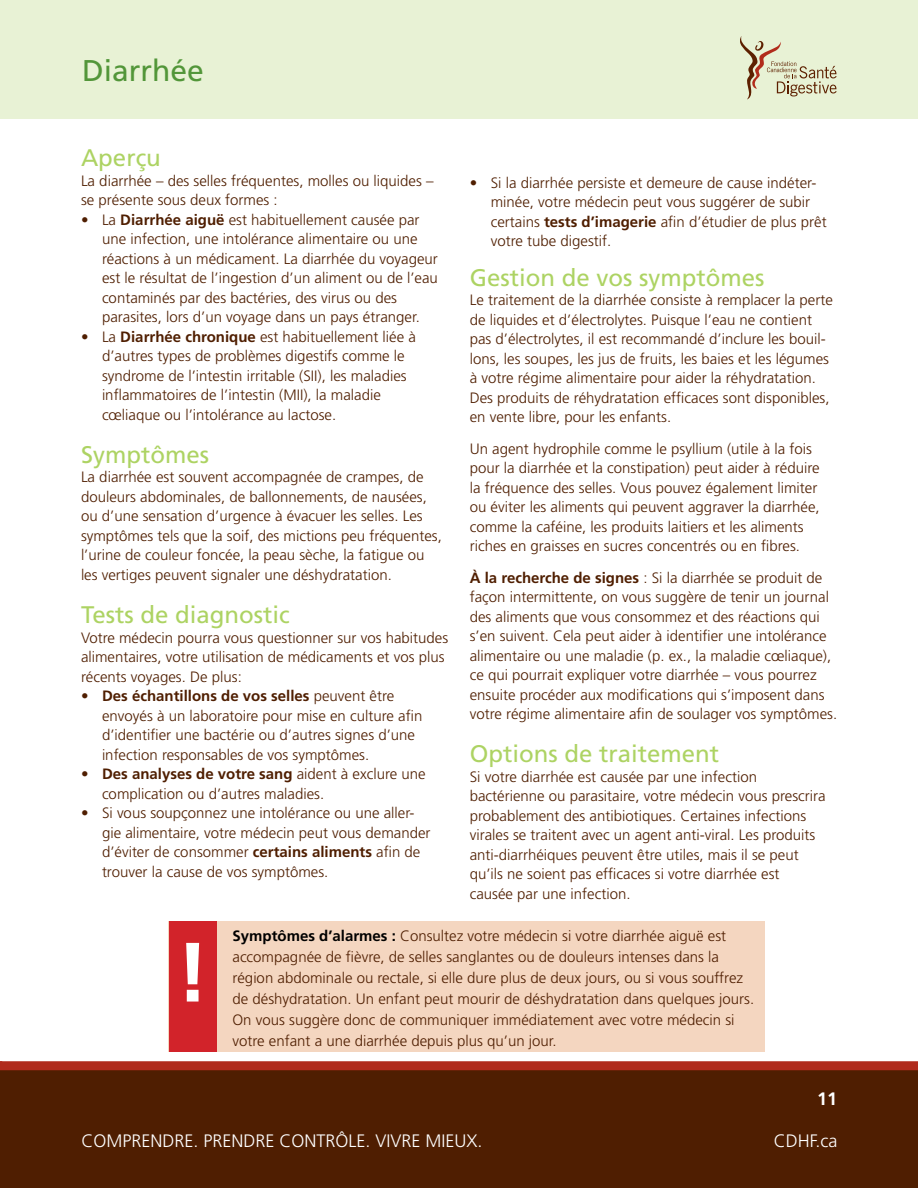
<style>
.page{position:relative;width:918px;height:1188px;background:#fff}
.page>*{position:absolute;margin:0;border:0;box-sizing:border-box;transform-origin:0 0}
.t1{font:700 84px "Frutiger";color:#fff}
.t2{font:30px "Frutiger";color:#529639}
.t3{font:24px "Frutiger";color:#add363}
.t4{font:300 18px "Frutiger";color:#fff}
.t5{font:300 18px "Frutiger";color:#4f1e01}
.t6{font:700 18px "Frutiger";color:#fff}
.t7{font:300 15px/19.5px "Frutiger";color:#4f1e01}
.s1{font-weight:700}
.s2{font-weight:700;color:#000}
.s3{color:#fff}
</style>
<div class="page">
<div style="left:0;top:0;width:918px;height:119px;background:#e8f2d5"></div>
<div style="left:0;top:1070px;width:918px;height:118px;background:#4f1e01"></div>
<svg style="left:0;top:1061px;width:918px;height:9px;background:#b23022"></svg>
<svg style="left:740px;top:36px;width:97px;height:64px"></svg>
<div style="left:168px;top:921px;width:597px;height:131px;background:#f4d6c0"></div>
<div style="left:169px;top:922px;width:48px;height:130px;background:#d2232a"></div>
<h2 class="t2" style="left:82px;top:53px;width:123px">Diarrhée</h2>
<h3 class="t3" style="left:81px;top:144px;width:81px">Aperçu</h3>
<p class="t7" style="left:81px;top:171px;width:354px">La diarrhée – des selles fréquentes, molles ou liquides – se présente sous deux formes :</p>
<p class="t7" style="left:102px;top:210px;width:337px;text-indent:-21px">• La <span class="s1">Diarrhée aiguë</span> est habituellement causée par une infection, une intolérance alimentaire ou une réactions à un médicament. La diarrhée du voyageur est le résultat de l’ingestion d’un aliment ou de l’eau contaminés par des bactéries, des virus ou des parasites, lors d’un voyage dans un pays étranger.</p>
<p class="t7" style="left:102px;top:327px;width:315px;text-indent:-21px">• La <span class="s1">Diarrhée chronique</span> est habituellement liée à d’autres types de problèmes digestifs comme le syndrome de l’intestin irritable (SII), les maladies inflammatoires de l’intestin (MII), la maladie cœliaque ou l’intolérance au lactose.</p>
<h3 class="t3" style="left:81px;top:441px;width:130px">Symptômes</h3>
<p class="t7" style="left:81px;top:468px;width:362px">La diarrhée est souvent accompagnée de crampes, de douleurs abdominales, de ballonnements, de nausées, ou d’une sensation d’urgence à évacuer les selles. Les symptômes tels que la soif, des mictions peu fréquentes, l’urine de couleur foncée, la peau sèche, la fatigue ou les vertiges peuvent signaler une déshydratation.</p>
<h3 class="t3" style="left:81px;top:601px;width:210px">Tests de diagnostic</h3>
<p class="t7" style="left:81px;top:628px;width:369px">Votre médecin pourra vous questionner sur vos habitudes alimentaires, votre utilisation de médicaments et vos plus récents voyages. De plus:</p>
<p class="t7" style="left:102px;top:686px;width:322px;text-indent:-21px">• <span class="s1">Des échantillons de vos selles</span> peuvent être envoyés à un laboratoire pour mise en culture afin d’identifier une bactérie ou d’autres signes d’une infection responsables de vos symptômes.</p>
<p class="t7" style="left:102px;top:764px;width:325px;text-indent:-21px">• <span class="s1">Des analyses de votre sang</span> aident à exclure une complication ou d’autres maladies.</p>
<p class="t7" style="left:102px;top:803px;width:330px;text-indent:-21px">• Si vous soupçonnez une intolérance ou une aller&shy;gie alimentaire, votre médecin peut vous demander d’éviter de consommer <span class="s1">certains aliments</span> afin de trouver la cause de vos symptômes.</p>
<p class="t7" style="left:491px;top:173px;width:337px;text-indent:-21px">• Si la diarrhée persiste et demeure de cause indéter&shy;minée, votre médecin peut vous suggérer de subir certains <span class="s1">tests d’imagerie</span> afin d’étudier de plus prêt votre tube digestif.</p>
<h3 class="t3" style="left:470px;top:263px;width:296px">Gestion de vos symptômes</h3>
<p class="t7" style="left:470px;top:290px;width:365px">Le traitement de la diarrhée consiste à remplacer la perte de liquides et d’électrolytes. Puisque l’eau ne contient pas d’électrolytes, il est recommandé d’inclure les bouil&shy;lons, les soupes, les jus de fruits, les baies et les légumes à votre régime alimentaire pour aider la réhydratation.<br>Des produits de réhydratation efficaces sont disponibles, en vente libre, pour les enfants.</p>
<p class="t7" style="left:470px;top:439px;width:352px">Un agent hydrophile comme le psyllium (utile à la fois pour la diarrhée et la constipation) peut aider à réduire la fréquence des selles. Vous pouvez également limiter ou éviter les aliments qui peuvent aggraver la diarrhée, comme la caféine, les produits laitiers et les aliments riches en graisses en sucres concentrés ou en fibres.</p>
<p class="t7" style="left:470px;top:568px;width:369px"><span class="s1">À la recherche de signes</span> : Si la diarrhée se produit de façon intermittente, on vous suggère de tenir un journal des aliments que vous consommez et des réactions qui s’en suivent. Cela peut aider à identifier une intolérance alimentaire ou une maladie (p. ex., la maladie cœliaque), ce qui pourrait expliquer votre diarrhée – vous pourrez ensuite procéder aux modifications qui s’imposent dans votre régime alimentaire afin de soulager vos symptômes.</p>
<h3 class="t3" style="left:470px;top:740px;width:251px">Options de traitement</h3>
<p class="t7" style="left:470px;top:767px;width:357px">Si votre diarrhée est causée par une infection bactérienne ou parasitaire, votre médecin vous prescrira probablement des antibiotiques. Certaines infections virales se traitent avec un agent anti-viral. Les produits anti-diarrhéiques peuvent être utiles, mais il se peut qu’ils ne soient pas efficaces si votre diarrhée est causée par une infection.</p>
<h1 class="t1" style="left:176px;top:923px;width:34px">!</h1>
<p class="t7" style="left:232px;top:926px;width:523px;line-height:21px"><span class="s2">Symptômes d’alarmes :</span> Consultez votre médecin si votre diarrhée aiguë est accompagnée de fièvre, de selles sanglantes ou de douleurs intenses dans la région abdominale ou rectale, si elle dure plus de deux jours, ou si vous souffrez de déshydratation. Un enfant peut mourir de déshydratation dans quelques jours.<br>On vous suggère donc de communiquer immédiatement avec votre médecin si votre enfant a une diarrhée depuis plus qu’un jour.</p>
<p class="t6" style="left:817px;top:1088px;width:22px">11</p>
<p class="t4" style="left:81px;top:1131px;width:403px">COMPRENDRE. PRENDRE CONTRÔLE. VIVRE MIEUX.</p>
<p class="t5" style="left:719px;top:1131px;width:67px">www.<span class="s3">cdhf</span></p>
<p class="t4" style="left:815px;top:1131px;width:23px">.ca</p>
</div>
